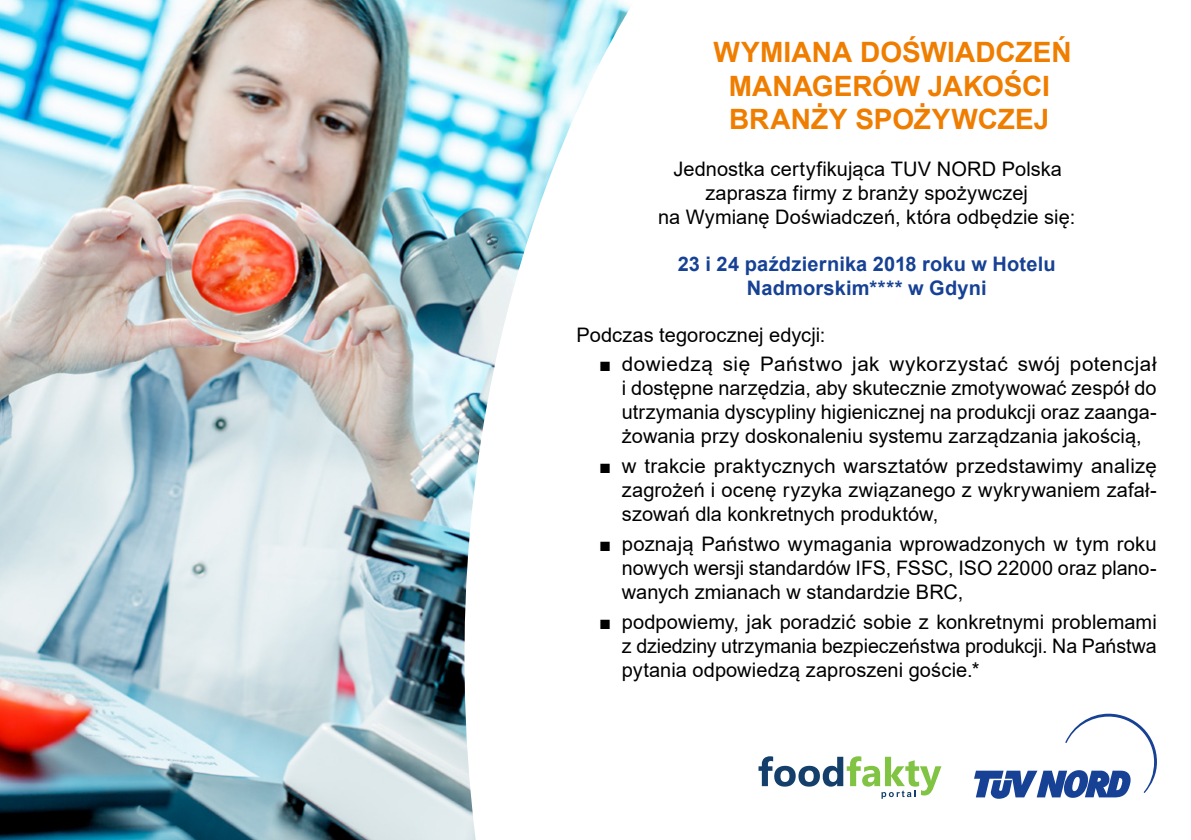
<style>
.page{position:relative;width:1191px;height:840px;background:#fff}
.page>*{position:absolute;margin:0;border:0;box-sizing:border-box;transform-origin:0 0}
.t1{font:700 28px/33.6px "Arial";color:#ef7d00;text-align:center}
.t2{font:20px/24px "Arial";letter-spacing:.005em;color:#000;text-align:justify}
.t3{font:700 20px/24px "Arial";letter-spacing:.01em;color:#164194;text-align:center}
</style>
<div class="page">
<img style="left:0;top:0;width:630px;height:839px">
<svg style="left:974px;top:713px;width:183px;height:85px"></svg>
<svg style="left:758px;top:756px;width:183px;height:42px"></svg>
<h1 class="t1" style="left:713px;top:36px;width:359px">WYMIANA DOŚWIADCZEŃ<br>MANAGERÓW JAKOŚCI<br>BRANŻY SPOŻYWCZEJ</h1>
<p class="t2" style="left:658px;top:157px;width:419px;text-align:center">Jednostka certyfikująca TUV NORD Polska zaprasza firmy z branży spożywczej<br>na Wymianę Doświadczeń, która odbędzie się:</p>
<p class="t3" style="left:677px;top:252px;width:379px">23 i 24 października 2018 roku w Hotelu<br>Nadmorskim**** w Gdyni</p>
<p class="t2" style="left:576px;top:322px;width:250px">Podczas tegorocznej edycji:</p>
<p class="t2" style="left:622px;top:352px;width:536px;text-indent:-23px">■ dowiedzą się Państwo jak wykorzystać swój potencjał i dostępne narzędzia, aby skutecznie zmotywować zespół do utrzymania dyscypliny higienicznej na produkcji oraz zaanga&shy;żowania przy doskonaleniu systemu zarządzania jakością,</p>
<p class="t2" style="left:622px;top:453px;width:536px;text-indent:-23px">■ w trakcie praktycznych warsztatów przedstawimy analizę zagrożeń i ocenę ryzyka związanego z wykrywaniem zafał&shy;szowań dla konkretnych produktów,</p>
<p class="t2" style="left:622px;top:531px;width:536px;text-indent:-23px">■ poznają Państwo wymagania wprowadzonych w tym roku nowych wersji standardów IFS, FSSC, ISO 22000 oraz plano&shy;wanych zmianach w standardzie BRC,</p>
<p class="t2" style="left:622px;top:609px;width:536px;text-indent:-23px">■ podpowiemy, jak poradzić sobie z konkretnymi problemami z dziedziny utrzymania bezpieczeństwa produkcji. Na Państwa pytania odpowiedzą zaproszeni goście.*</p>
</div>
